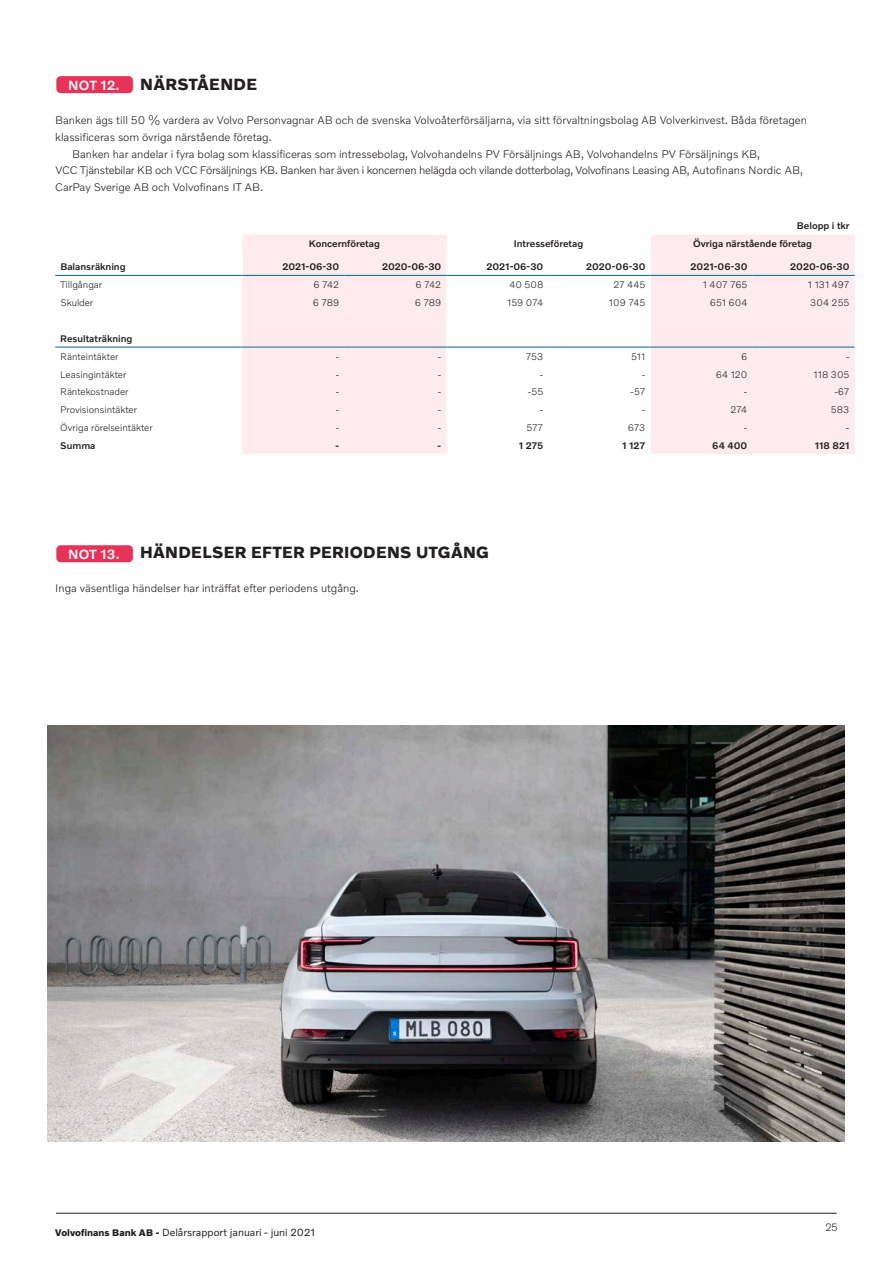
<style>
.page{position:relative;width:893px;height:1263px;background:#fff}
.page>*{position:absolute;margin:0;border:0;box-sizing:border-box;transform-origin:0 0}
.rubrik_3{font:700 16.5px "Volvo Novum";letter-spacing:.02em;color:#231f20}
.Mellanrubrik_7_65{font:500 13.5px "Volvo Novum";letter-spacing:.02em;color:#fff}
.BRÖD_Volvo_Sans_Pr{font:300 11.25px/16.8px "Volvo Novum";color:#231f20}
.BRÖD_Volvo_Sans_Pr-2{font:300 11.25px/16.8px "Volvo Novum";letter-spacing:-.02em;color:#231f20}
.t1{font:10.5px "Volvo Novum";color:#231f20}
.t2{font:300 10.5px "Volvo Sans Pro";color:#231f20}
.Tabelltext_FET{font:300 9.75px "Volvo Novum";color:#231f20}
.Tabelltext_FET-2{font:500 9.75px "Volvo Novum";color:#231f20}
.Tabelltext{font:500 9.75px "Volvo Novum";color:#231f20}
.s1{font-weight:700;font-size:9.75px}
</style>
<div class="page">
<hr style="left:56px;top:1213px;width:781px;height:1px;background:#231f20">
<svg style="left:242px;top:235px;width:613px;height:219px;background:#fcecef"></svg>
<svg style="left:242px;top:253px;width:1px;height:22px"></svg>
<svg style="left:446px;top:253px;width:205px;height:183px"></svg>
<hr style="left:55px;top:347px;width:187px;height:1px;background:#00688b">
<hr style="left:242px;top:347px;width:102px;height:1px;background:#00688b">
<hr style="left:344px;top:347px;width:102px;height:1px;background:#00688b">
<hr style="left:446px;top:347px;width:103px;height:1px;background:#00688b">
<hr style="left:549px;top:347px;width:102px;height:1px;background:#00688b">
<hr style="left:651px;top:347px;width:102px;height:1px;background:#00688b">
<hr style="left:753px;top:347px;width:102px;height:1px;background:#00688b">
<hr style="left:55px;top:275px;width:187px;height:1px;background:#00688b">
<hr style="left:242px;top:275px;width:102px;height:1px;background:#00688b">
<hr style="left:344px;top:275px;width:102px;height:1px;background:#00688b">
<hr style="left:446px;top:275px;width:103px;height:1px;background:#00688b">
<hr style="left:549px;top:275px;width:102px;height:1px;background:#00688b">
<hr style="left:651px;top:275px;width:102px;height:1px;background:#00688b">
<hr style="left:753px;top:275px;width:102px;height:1px;background:#00688b">
<div style="left:56px;top:76px;width:77px;height:17px;background:#e83359;border-radius:4px"></div>
<div style="left:56px;top:545px;width:77px;height:17px;background:#e83359;border-radius:4px"></div>
<img style="left:48px;top:725px;width:797px;height:416px">
<p class="rubrik_3" style="left:140px;top:74px;width:118px">NÄRSTÅENDE</p>
<p class="BRÖD_Volvo_Sans_Pr" style="left:55px;top:111px;width:753px">Banken ägs till 50 % vardera av Volvo Personvagnar AB och de svenska Volvoåterförsäljarna, via sitt förvaltningsbolag AB Volverkinvest. Båda företagen klassificeras som övriga närstående företag.</p>
<p class="BRÖD_Volvo_Sans_Pr" style="left:72px;top:145px;width:689px">Banken har andelar i fyra bolag som klassificeras som intressebolag, Volvohandelns PV Försäljnings AB, Volvohandelns PV Försäljnings KB,</p>
<p class="BRÖD_Volvo_Sans_Pr-2" style="left:55px;top:162px;width:749px">VCC Tjänstebilar KB och VCC Försäljnings KB. Banken har även i koncernen helägda och vilande dotterbolag, Volvofinans Leasing AB, Autofinans Nordic AB,<br>CarPay Sverige AB och Volvofinans IT AB.</p>
<p class="Mellanrubrik_7_65" style="left:68px;top:77px;width:53px">NOT 12.</p>
<p class="Tabelltext" style="left:797px;top:219px;width:54px">Belopp i tkr</p>
<p class="Tabelltext_FET-2" style="left:309px;top:238px;width:72px">Koncernföretag</p>
<p class="Tabelltext_FET-2" style="left:514px;top:238px;width:71px">Intresseföretag</p>
<p class="Tabelltext" style="left:693px;top:238px;width:120px">Övriga närstående företag</p>
<p class="Tabelltext_FET-2" style="left:60px;top:261px;width:67px">Balansräkning</p>
<p class="Tabelltext_FET-2" style="left:282px;top:261px;width:58px">2021-06-30</p>
<p class="Tabelltext_FET-2" style="left:382px;top:261px;width:61px">2020-06-30</p>
<p class="Tabelltext_FET-2" style="left:487px;top:261px;width:58px">2021-06-30</p>
<p class="Tabelltext_FET-2" style="left:586px;top:261px;width:61px">2020-06-30</p>
<p class="Tabelltext_FET-2" style="left:691px;top:261px;width:58px">2021-06-30</p>
<p class="Tabelltext_FET-2" style="left:790px;top:261px;width:61px">2020-06-30</p>
<p class="Tabelltext_FET" style="left:60px;top:279px;width:43px">Tillgångar</p>
<p class="Tabelltext_FET" style="left:313px;top:279px;width:27px">6 742</p>
<p class="Tabelltext_FET" style="left:416px;top:279px;width:27px">6 742</p>
<p class="Tabelltext_FET" style="left:509px;top:279px;width:36px">40 508</p>
<p class="Tabelltext_FET" style="left:613px;top:279px;width:34px">27 445</p>
<p class="Tabelltext_FET" style="left:703px;top:279px;width:46px">1 407 765</p>
<p class="Tabelltext_FET" style="left:808px;top:279px;width:43px">1 131 497</p>
<p class="Tabelltext_FET" style="left:60px;top:297px;width:34px">Skulder</p>
<p class="Tabelltext_FET" style="left:313px;top:297px;width:28px">6 789</p>
<p class="Tabelltext_FET" style="left:415px;top:297px;width:28px">6 789</p>
<p class="Tabelltext_FET" style="left:507px;top:297px;width:38px">159 074</p>
<p class="Tabelltext_FET" style="left:609px;top:297px;width:38px">109 745</p>
<p class="Tabelltext_FET" style="left:710px;top:297px;width:39px">651 604</p>
<p class="Tabelltext_FET" style="left:810px;top:297px;width:41px">304 255</p>
<p class="Tabelltext_FET-2" style="left:60px;top:332px;width:74px">Resultaträkning</p>
<p class="Tabelltext_FET" style="left:60px;top:350px;width:60px">Ränteintäkter</p>
<p class="Tabelltext_FET" style="left:336px;top:350px;width:5px">-</p>
<p class="Tabelltext_FET" style="left:438px;top:350px;width:5px">-</p>
<p class="Tabelltext_FET" style="left:526px;top:350px;width:19px">753</p>
<p class="Tabelltext_FET" style="left:631px;top:350px;width:16px">511</p>
<p class="Tabelltext_FET" style="left:741px;top:350px;width:8px">6</p>
<p class="Tabelltext_FET" style="left:846px;top:350px;width:5px">-</p>
<p class="Tabelltext_FET" style="left:60px;top:368px;width:67px">Leasingintäkter</p>
<p class="Tabelltext_FET" style="left:336px;top:368px;width:5px">-</p>
<p class="Tabelltext_FET" style="left:438px;top:368px;width:5px">-</p>
<p class="Tabelltext_FET" style="left:540px;top:368px;width:5px">-</p>
<p class="Tabelltext_FET" style="left:642px;top:368px;width:5px">-</p>
<p class="Tabelltext_FET" style="left:716px;top:368px;width:33px">64 120</p>
<p class="Tabelltext_FET" style="left:813px;top:368px;width:37px">118 305</p>
<p class="Tabelltext_FET" style="left:60px;top:386px;width:70px">Räntekostnader</p>
<p class="Tabelltext_FET" style="left:336px;top:386px;width:5px">-</p>
<p class="Tabelltext_FET" style="left:438px;top:386px;width:5px">-</p>
<p class="Tabelltext_FET" style="left:528px;top:386px;width:17px">-55</p>
<p class="Tabelltext_FET" style="left:631px;top:386px;width:16px">-57</p>
<p class="Tabelltext_FET" style="left:744px;top:386px;width:5px">-</p>
<p class="Tabelltext_FET" style="left:834px;top:386px;width:17px">-67</p>
<p class="Tabelltext_FET" style="left:60px;top:404px;width:78px">Provisionsintäkter</p>
<p class="Tabelltext_FET" style="left:336px;top:404px;width:5px">-</p>
<p class="Tabelltext_FET" style="left:438px;top:404px;width:5px">-</p>
<p class="Tabelltext_FET" style="left:540px;top:404px;width:5px">-</p>
<p class="Tabelltext_FET" style="left:642px;top:404px;width:5px">-</p>
<p class="Tabelltext_FET" style="left:730px;top:404px;width:18px">274</p>
<p class="Tabelltext_FET" style="left:831px;top:404px;width:20px">583</p>
<p class="Tabelltext_FET" style="left:60px;top:421px;width:94px">Övriga rörelseintäkter</p>
<p class="Tabelltext_FET" style="left:336px;top:421px;width:5px">-</p>
<p class="Tabelltext_FET" style="left:438px;top:421px;width:5px">-</p>
<p class="Tabelltext_FET" style="left:527px;top:421px;width:18px">577</p>
<p class="Tabelltext_FET" style="left:628px;top:421px;width:19px">673</p>
<p class="Tabelltext_FET" style="left:744px;top:421px;width:5px">-</p>
<p class="Tabelltext_FET" style="left:846px;top:421px;width:5px">-</p>
<p class="Tabelltext_FET-2" style="left:60px;top:439px;width:37px">Summa</p>
<p class="Tabelltext_FET-2" style="left:336px;top:439px;width:5px">-</p>
<p class="Tabelltext_FET-2" style="left:438px;top:439px;width:5px">-</p>
<p class="Tabelltext_FET-2" style="left:519px;top:439px;width:26px">1 275</p>
<p class="Tabelltext_FET-2" style="left:622px;top:439px;width:25px">1 127</p>
<p class="Tabelltext_FET-2" style="left:712px;top:439px;width:37px">64 400</p>
<p class="Tabelltext_FET-2" style="left:815px;top:439px;width:36px">118 821</p>
<p class="rubrik_3" style="left:140px;top:542px;width:350px">HÄNDELSER EFTER PERIODENS UTGÅNG</p>
<p class="BRÖD_Volvo_Sans_Pr" style="left:55px;top:579px;width:305px">Inga väsentliga händelser har inträffat efter periodens utgång.</p>
<p class="Mellanrubrik_7_65" style="left:68px;top:546px;width:53px">NOT 13.</p>
<p class="t1" style="left:55px;top:1225px;width:261px"><span class="s1">Volvofinans Bank AB -</span> Delårsrapport januari - juni 2021</p>
<p class="t2" style="left:825px;top:1221px;width:14px">25</p>
</div>
